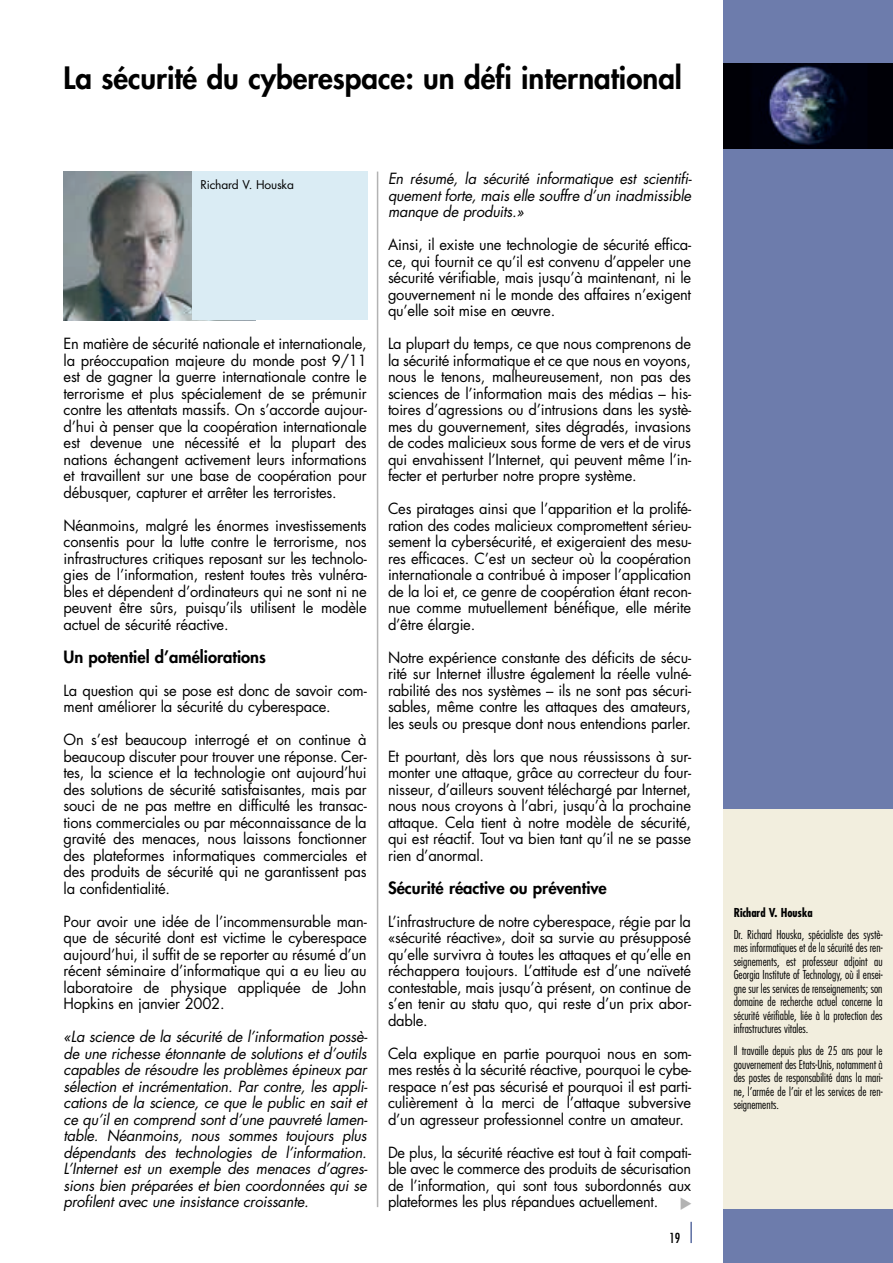
<style>
.page{position:relative;width:893px;height:1263px;background:#fff}
.page>*{position:absolute;margin:0;border:0;box-sizing:border-box;transform-origin:0 0}
.t1{font:800 30px "Futura";color:#000}
.t2{font:800 16.5px "Futura";color:#000}
.t3{font:15px/16.5px "Futura";letter-spacing:-.015em;color:#000;text-align:justify}
.t4{font:italic 15px/16.5px "Futura";letter-spacing:-.015em;color:#000;text-align:justify}
.t5{font:condensed 13.5px "Futura";color:#000}
.t6{font:300 condensed 12px/13.5px "Futura";color:#000;text-align:justify}
.t7{font:700 condensed 12px "Futura";color:#000}
.t8{font:11.7px "Futura";letter-spacing:-.015em;color:#000}
</style>
<div class="page">
<div style="left:723px;top:0;width:169px;height:1263px;background:#6d7cac"></div>
<img style="left:723px;top:64px;width:169px;height:85px">
<svg style="left:690px;top:1222px;width:1px;height:21px"></svg>
<hr style="left:377px;top:172px;width:1px;height:1035px;background:#b3b3b3">
<img style="left:64px;top:172px;width:128px;height:148px">
<div style="left:192px;top:172px;width:175px;height:148px;background:#daecf4"></div>
<div style="left:723px;top:809px;width:169px;height:400px;background:#f2eede"></div>
<h1 class="t1" style="left:64px;top:64px;width:620px">La sécurité du cyberespace: un défi international</h1>
<p class="t8" style="left:200px;top:179px;width:95px">Richard V. Houska</p>
<p class="t3" style="left:64px;top:336px;width:304px">En matière de sécurité nationale et internationale, la préoccupation majeure du monde post 9/11 est de gagner la guerre internationale contre le terrorisme et plus spécialement de se prémunir contre les attentats massifs. On s’accorde aujour&shy;d’hui à penser que la coopération internationale est devenue une nécessité et la plupart des nations échangent activement leurs informations et travaillent sur une base de coopération pour débusquer, capturer et arrêter les terroristes.</p>
<p class="t3" style="left:64px;top:518px;width:304px">Néanmoins, malgré les énormes investissements consentis pour la lutte contre le terrorisme, nos infrastructures critiques reposant sur les technolo&shy;gies de l’information, restent toutes très vulnéra&shy;bles et dépendent d’ordinateurs qui ne sont ni ne peuvent être sûrs, puisqu’ils utilisent le modèle actuel de sécurité réactive.</p>
<p class="t2" style="left:64px;top:649px;width:204px">Un potentiel d’améliorations</p>
<p class="t3" style="left:64px;top:683px;width:304px">La question qui se pose est donc de savoir com&shy;ment améliorer la sécurité du cyberespace.</p>
<p class="t3" style="left:64px;top:732px;width:304px">On s’est beaucoup interrogé et on continue à beaucoup discuter pour trouver une réponse. Cer&shy;tes, la science et la technologie ont aujourd’hui des solutions de sécurité satisfaisantes, mais par souci de ne pas mettre en difficulté les transac&shy;tions commerciales ou par méconnaissance de la gravité des menaces, nous laissons fonctionner des plateformes informatiques commerciales et des produits de sécurité qui ne garantissent pas la confidentialité.</p>
<p class="t3" style="left:64px;top:914px;width:304px">Pour avoir une idée de l’incommensurable man&shy;que de sécurité dont est victime le cyberespace aujourd’hui, il suffit de se reporter au résumé d’un récent séminaire d’informatique qui a eu lieu au laboratoire de physique appliquée de John Hopkins en janvier 2002.</p>
<p class="t4" style="left:64px;top:1029px;width:305px">«La science de la sécurité de l’information possè&shy;de une richesse étonnante de solutions et d’outils capables de résoudre les problèmes épineux par sélection et incrémentation. Par contre, les appli&shy;cations de la science, ce que le public en sait et ce qu’il en comprend sont d’une pauvreté lamen&shy;table. Néanmoins, nous sommes toujours plus dépendants des technologies de l’information.<br>L’Internet est un exemple des menaces d’agres&shy;sions bien préparées et bien coordonnées qui se profilent avec une insistance croissante.</p>
<p class="t4" style="left:388px;top:171px;width:305px">En résumé, la sécurité informatique est scientifi&shy;quement forte, mais elle souffre d’un inadmissible manque de produits.»</p>
<p class="t3" style="left:388px;top:237px;width:304px">Ainsi, il existe une technologie de sécurité effica&shy;ce, qui fournit ce qu’il est convenu d’appeler une sécurité vérifiable, mais jusqu’à maintenant, ni le gouvernement ni le monde des affaires n’exigent qu’elle soit mise en œuvre.</p>
<p class="t3" style="left:388px;top:336px;width:304px">La plupart du temps, ce que nous comprenons de la sécurité informatique et ce que nous en voyons, nous le tenons, malheureusement, non pas des sciences de l’information mais des médias – his&shy;toires d’agressions ou d’intrusions dans les systè&shy;mes du gouvernement, sites dégradés, invasions de codes malicieux sous forme de vers et de virus qui envahissent l’Internet, qui peuvent même l’in&shy;fecter et perturber notre propre système.</p>
<p class="t3" style="left:388px;top:501px;width:304px">Ces piratages ainsi que l’apparition et la prolifé&shy;ration des codes malicieux compromettent sérieu&shy;sement la cybersécurité, et exigeraient des mesu&shy;res efficaces. C’est un secteur où la coopération internationale a contribué à imposer l’application de la loi et, ce genre de coopération étant recon&shy;nue comme mutuellement bénéfique, elle mérite d’être élargie.</p>
<p class="t3" style="left:388px;top:650px;width:304px">Notre expérience constante des déficits de sécu&shy;rité sur Internet illustre également la réelle vulné&shy;rabilité des nos systèmes – ils ne sont pas sécuri&shy;sables, même contre les attaques des amateurs, les seuls ou presque dont nous entendions parler.</p>
<p class="t3" style="left:388px;top:749px;width:304px">Et pourtant, dès lors que nous réussissons à sur&shy;monter une attaque, grâce au correcteur du four&shy;nisseur, d’ailleurs souvent téléchargé par Internet, nous nous croyons à l’abri, jusqu’à la prochaine attaque. Cela tient à notre modèle de sécurité, qui est réactif. Tout va bien tant qu’il ne se passe rien d’anormal.</p>
<p class="t2" style="left:388px;top:880px;width:220px">Sécurité réactive ou préventive</p>
<p class="t3" style="left:388px;top:914px;width:304px">L’infrastructure de notre cyberespace, régie par la «sécurité réactive», doit sa survie au présupposé qu’elle survivra à toutes les attaques et qu’elle en réchappera toujours. L’attitude est d’une naïveté contestable, mais jusqu’à présent, on continue de s’en tenir au statu quo, qui reste d’un prix abor&shy;dable.</p>
<p class="t3" style="left:388px;top:1046px;width:304px">Cela explique en partie pourquoi nous en som&shy;mes restés à la sécurité réactive, pourquoi le cybe&shy;respace n’est pas sécurisé et pourquoi il est parti&shy;culièrement à la merci de l’attaque subversive d’un agresseur professionnel contre un amateur.</p>
<p class="t3" style="left:388px;top:1145px;width:304px">De plus, la sécurité réactive est tout à fait compati&shy;ble avec le commerce des produits de sécurisation de l’information, qui sont tous subordonnés aux plateformes les plus répandues actuellement.</p>
<p class="t5" style="left:669px;top:1232px;width:13px">19</p>
<p class="t7" style="left:733px;top:907px;width:80px">Richard V. Houska</p>
<p class="t6" style="left:733px;top:928px;width:150px">Dr. Richard Houska, spécialiste des systè&shy;mes informatiques et de la sécurité des ren&shy;seignements, est professeur adjoint au Georgia Institute of Technology, où il ensei&shy;gne sur les services de renseignements; son domaine de recherche actuel concerne la sécurité vérifiable, liée à la protection des infrastructures vitales.</p>
<p class="t6" style="left:733px;top:1045px;width:150px">Il travaille depuis plus de 25 ans pour le gouvernement des Etats-Unis, notamment à des postes de responsabilité dans la mari&shy;ne, l’armée de l’air et les services de ren&shy;seignements.</p>
</div>
